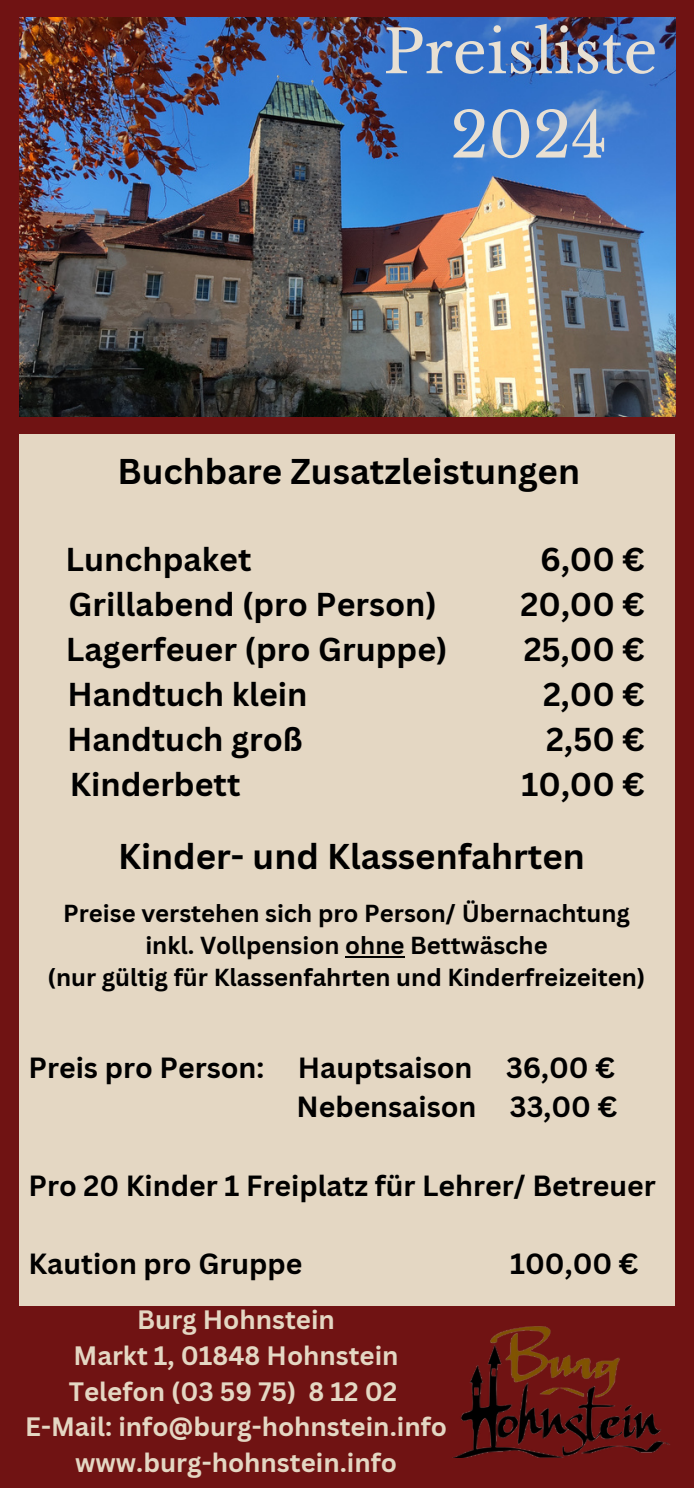
<style>
.page{position:relative;width:694px;height:1489px;background:#fff}
.page>*{position:absolute;margin:0;border:0;box-sizing:border-box;transform-origin:0 0}
.t1{font:62px "Libre Baskerville";color:#e8e0d3}
.t2{font:59.5px "Libre Baskerville";color:#e8e0d3}
.t3{font:700 34.75px "Canva Sans";color:#000}
.t4{font:700 32.25px "Canva Sans";color:#000}
.t5{font:700 28.5px "Canva Sans";color:#000}
.t6{font:700 26px "Canva Sans";color:#e4d7c3}
.t7{font:700 24px "Canva Sans";color:#000}
</style>
<div class="page">
<div style="left:0;top:0;width:693px;height:1487px;background:#701313"></div>
<img style="left:20px;top:17px;width:655px;height:399px">
<div style="left:19px;top:435px;width:655px;height:871px;background:#e4d7c3"></div>
<hr style="left:345px;top:955px;width:59px;height:2px;background:#000">
<img style="left:452px;top:1327px;width:218px;height:131px">
<p class="t2" style="left:383px;top:16px;width:276px">Preisliste</p>
<p class="t1" style="left:450px;top:97px;width:159px">2024</p>
<p class="t3" style="left:118px;top:447px;width:464px">Buchbare Zusatzleistungen</p>
<p class="t4" style="left:65px;top:537px;width:187px">Lunchpaket</p>
<p class="t4" style="left:540px;top:537px;width:106px">6,00 €</p>
<p class="t4" style="left:69px;top:582px;width:370px">Grillabend (pro Person)</p>
<p class="t4" style="left:520px;top:582px;width:126px">20,00 €</p>
<p class="t4" style="left:66px;top:626px;width:383px">Lagerfeuer (pro Gruppe)</p>
<p class="t4" style="left:523px;top:626px;width:123px">25,00 €</p>
<p class="t4" style="left:68px;top:671px;width:241px">Handtuch klein</p>
<p class="t4" style="left:543px;top:671px;width:103px">2,00 €</p>
<p class="t4" style="left:67px;top:716px;width:237px">Handtuch groß</p>
<p class="t4" style="left:546px;top:716px;width:100px">2,50 €</p>
<p class="t4" style="left:70px;top:761px;width:172px">Kinderbett</p>
<p class="t4" style="left:521px;top:761px;width:125px">10,00 €</p>
<p class="t3" style="left:118px;top:832px;width:468px">Kinder- und Klassenfahrten</p>
<p class="t7" style="left:63px;top:896px;width:568px">Preise verstehen sich pro Person/ Übernachtung</p>
<p class="t7" style="left:145px;top:928px;width:404px">inkl. Vollpension ohne Bettwäsche</p>
<p class="t7" style="left:48px;top:960px;width:599px">(nur gültig für Klassenfahrten und Kinderfreizeiten)</p>
<p class="t5" style="left:29px;top:1047px;width:588px">Preis pro Person: Hauptsaison 36,00 €</p>
<p class="t5" style="left:296px;top:1086px;width:322px">Nebensaison 33,00 €</p>
<p class="t5" style="left:29px;top:1165px;width:628px">Pro 20 Kinder 1 Freiplatz für Lehrer/ Betreuer</p>
<p class="t5" style="left:29px;top:1244px;width:275px">Kaution pro Gruppe</p>
<p class="t5" style="left:510px;top:1244px;width:130px">100,00 €</p>
<p class="t6" style="left:137px;top:1301px;width:199px">Burg Hohnstein</p>
<p class="t6" style="left:73px;top:1337px;width:327px">Markt 1, 01848 Hohnstein</p>
<p class="t6" style="left:69px;top:1373px;width:330px">Telefon (03 59 75) 8 12 02</p>
<p class="t6" style="left:25px;top:1408px;width:423px">E-Mail: info@burg-hohnstein.info</p>
<p class="t6" style="left:75px;top:1444px;width:323px">www.burg-hohnstein.info</p>
</div>
